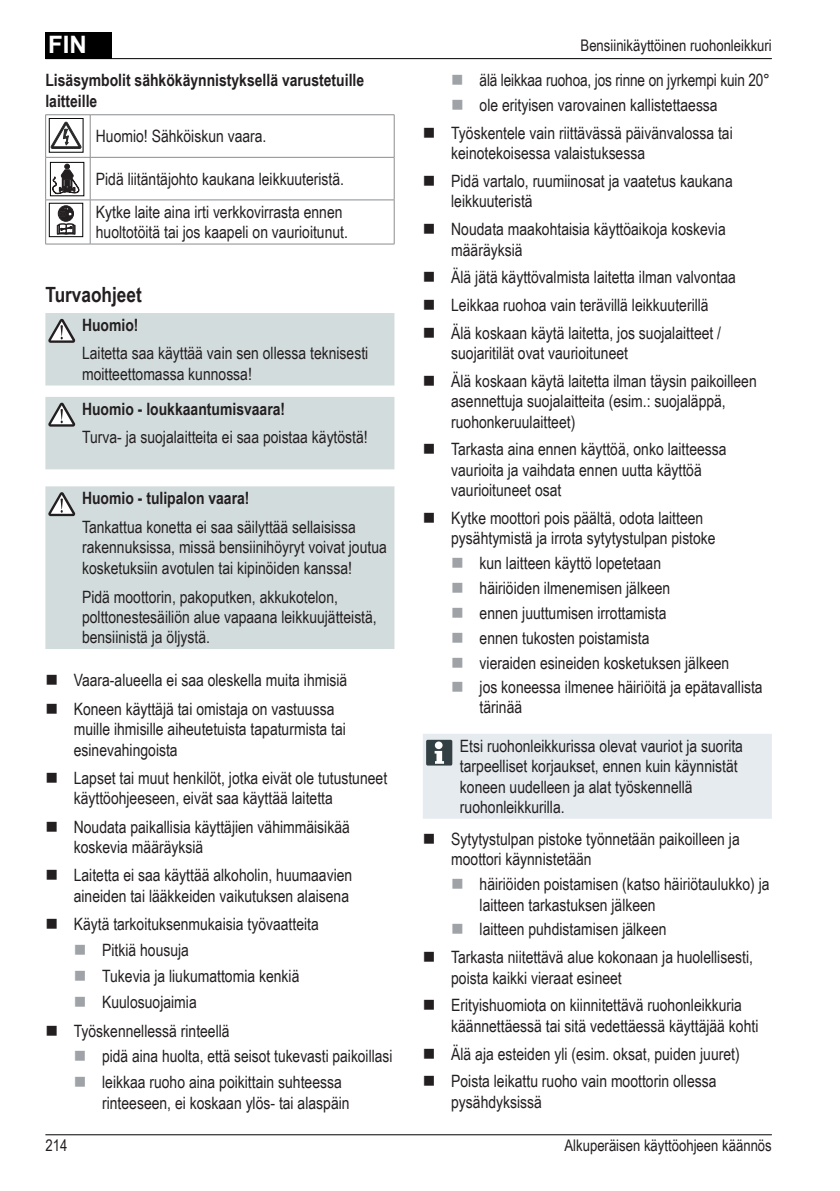
<style>
.page{position:relative;width:840px;height:1191px;background:#fff}
.page>*{position:absolute;margin:0;border:0;box-sizing:border-box;transform-origin:0 0}
.t1{font:700 24px "Arial";color:#fff}
.Überschrift_1_FIN{font:700 21px "Arial Narrow";color:#231f20}
.Hinweistext{font:17px/20.4px "Arial Narrow";color:#231f20}
.Tabellentext{font:17px/20.4px "Arial Narrow";color:#231f20}
.Hinweistext_Fett{font:700 17px "Arial Narrow";color:#231f20}
.Überschrift_3{font:700 17px/20.4px "Arial Narrow";color:#231f20}
.t2{font:16px "Arial Narrow";color:#231f20}
</style>
<div class="page">
<div style="left:45px;top:32px;width:67px;height:27px;background:#000"></div>
<hr style="left:45px;top:1134px;width:726px;height:1px;background:#000">
<hr style="left:45px;top:58px;width:726px;height:1px;background:#000">
<div style="left:45px;top:313px;width:349px;height:72px;background:#d3dcdd"></div>
<div style="left:45px;top:397px;width:349px;height:72px;background:#d3dcdd"></div>
<div style="left:45px;top:486px;width:349px;height:163px;background:#d3dcdd"></div>
<svg style="left:48px;top:492px;width:27px;height:24px"></svg>
<div style="left:423px;top:734px;width:348px;height:85px;background:#e6ebef"></div>
<hr style="left:45px;top:114px;width:45px;height:1px;background:#8a8c8f">
<hr style="left:45px;top:115px;width:1px;height:42px;background:#8a8c8f">
<hr style="left:90px;top:114px;width:304px;height:1px;background:#8a8c8f">
<hr style="left:90px;top:115px;width:1px;height:42px;background:#8a8c8f">
<hr style="left:393px;top:115px;width:1px;height:42px;background:#8a8c8f">
<hr style="left:45px;top:157px;width:45px;height:1px;background:#8a8c8f">
<hr style="left:45px;top:158px;width:1px;height:42px;background:#8a8c8f">
<hr style="left:90px;top:157px;width:304px;height:1px;background:#8a8c8f">
<hr style="left:90px;top:158px;width:1px;height:42px;background:#8a8c8f">
<hr style="left:393px;top:158px;width:1px;height:42px;background:#8a8c8f">
<hr style="left:45px;top:199px;width:45px;height:1px;background:#8a8c8f">
<hr style="left:45px;top:200px;width:1px;height:44px;background:#8a8c8f">
<hr style="left:90px;top:199px;width:304px;height:1px;background:#8a8c8f">
<hr style="left:90px;top:200px;width:1px;height:44px;background:#8a8c8f">
<hr style="left:393px;top:200px;width:1px;height:44px;background:#8a8c8f">
<hr style="left:45px;top:244px;width:45px;height:1px;background:#8a8c8f">
<hr style="left:90px;top:244px;width:304px;height:1px;background:#8a8c8f">
<div style="left:49px;top:118px;width:34px;height:35px;border:1px solid #010202"></div>
<svg style="left:51px;top:122px;width:30px;height:27px"></svg>
<div style="left:50px;top:162px;width:34px;height:34px;border:1px solid #010202"></div>
<svg style="left:52px;top:164px;width:27px;height:30px"></svg>
<div style="left:49px;top:203px;width:34px;height:34px;border:1px solid #010202"></div>
<svg style="left:57px;top:205px;width:18px;height:30px"></svg>
<h1 class="t1" style="left:48px;top:29px;width:40px">FIN</h1>
<p class="Überschrift_3" style="left:45px;top:69px;width:320px">Lisäsymbolit sähkökäynnistyksellä varustetuille laitteille</p>
<p class="Tabellentext" style="left:96px;top:125px;width:172px">Huomio! Sähköiskun vaara.</p>
<p class="Tabellentext" style="left:96px;top:168px;width:249px">Pidä liitäntäjohto kaukana leikkuuteristä.</p>
<p class="Tabellentext" style="left:96px;top:201px;width:253px">Kytke laite aina irti verkkovirrasta ennen huoltotöitä tai jos kaapeli on vaurioitunut.</p>
<p class="Überschrift_1_FIN" style="left:45px;top:278px;width:98px">Turvaohjeet</p>
<p class="Hinweistext_Fett" style="left:82px;top:312px;width:58px">Huomio!</p>
<p class="Hinweistext" style="left:82px;top:342px;width:287px">Laitetta saa käyttää vain sen ollessa teknisesti moitteettomassa kunnossa!</p>
<p class="Hinweistext_Fett" style="left:82px;top:396px;width:204px">Huomio - loukkaantumisvaara!</p>
<p class="Hinweistext" style="left:82px;top:426px;width:287px">Turva- ja suojalaitteita ei saa poistaa käytöstä!</p>
<p class="Hinweistext_Fett" style="left:82px;top:485px;width:169px">Huomio - tulipalon vaara!</p>
<p class="Hinweistext" style="left:82px;top:516px;width:306px">Tankattua konetta ei saa säilyttää sellaisissa rakennuksissa, missä bensiinihöyryt voivat joutua kosketuksiin avotulen tai kipinöiden kanssa!</p>
<p class="Hinweistext" style="left:82px;top:585px;width:296px">Pidä moottorin, pakoputken, akkukotelon, polttonestesäiliön alue vapaana leikkuujätteistä, bensiinistä ja öljystä.</p>
<p class="Hinweistext" style="left:74px;top:669px;width:275px">Vaara-alueella ei saa oleskella muita ihmisiä</p>
<p class="Hinweistext" style="left:74px;top:698px;width:273px">Koneen käyttäjä tai omistaja on vastuussa muille ihmisille aiheutetuista tapaturmista tai esinevahingoista</p>
<p class="Hinweistext" style="left:74px;top:767px;width:315px">Lapset tai muut henkilöt, jotka eivät ole tutustuneet käyttöohjeeseen, eivät saa käyttää laitetta</p>
<p class="Hinweistext" style="left:74px;top:816px;width:277px">Noudata paikallisia käyttäjien vähimmäisikää koskevia määräyksiä</p>
<p class="Hinweistext" style="left:74px;top:864px;width:280px">Laitetta ei saa käyttää alkoholin, huumaavien aineiden tai lääkkeiden vaikutuksen alaisena</p>
<p class="Hinweistext" style="left:74px;top:913px;width:246px">Käytä tarkoituksenmukaisia työvaatteita</p>
<p class="Hinweistext" style="left:102px;top:939px;width:88px">Pitkiä housuja</p>
<p class="Hinweistext" style="left:102px;top:965px;width:199px">Tukevia ja liukumattomia kenkiä</p>
<p class="Hinweistext" style="left:102px;top:991px;width:96px">Kuulosuojaimia</p>
<p class="Hinweistext" style="left:74px;top:1020px;width:157px">Työskennellessä rinteellä</p>
<p class="Hinweistext" style="left:102px;top:1045px;width:291px">pidä aina huolta, että seisot tukevasti paikoillasi</p>
<p class="Hinweistext" style="left:102px;top:1071px;width:249px">leikkaa ruoho aina poikittain suhteessa rinteeseen, ei koskaan ylös- tai alaspäin</p>
<p class="t2" style="left:580px;top:34px;width:193px">Bensiinikäyttöinen ruohonleikkuri</p>
<p class="Hinweistext" style="left:479px;top:69px;width:292px">älä leikkaa ruohoa, jos rinne on jyrkempi kuin 20°</p>
<p class="Hinweistext" style="left:479px;top:94px;width:239px">ole erityisen varovainen kallistettaessa</p>
<p class="Hinweistext" style="left:451px;top:122px;width:283px">Työskentele vain riittävässä päivänvalossa tai keinotekoisessa valaistuksessa</p>
<p class="Hinweistext" style="left:451px;top:170px;width:283px">Pidä vartalo, ruumiinosat ja vaatetus kaukana leikkuuteristä</p>
<p class="Hinweistext" style="left:451px;top:218px;width:276px">Noudata maakohtaisia käyttöaikoja koskevia määräyksiä</p>
<p class="Hinweistext" style="left:451px;top:266px;width:286px">Älä jätä käyttövalmista laitetta ilman valvontaa</p>
<p class="Hinweistext" style="left:451px;top:294px;width:259px">Leikkaa ruohoa vain terävillä leikkuuterillä</p>
<p class="Hinweistext" style="left:451px;top:322px;width:271px">Älä koskaan käytä laitetta, jos suojalaitteet / suojaritilät ovat vaurioituneet</p>
<p class="Hinweistext" style="left:451px;top:370px;width:307px">Älä koskaan käytä laitetta ilman täysin paikoilleen asennettuja suojalaitteita (esim.: suojaläppä, ruohonkeruulaitteet)</p>
<p class="Hinweistext" style="left:451px;top:438px;width:277px">Tarkasta aina ennen käyttöä, onko laitteessa vaurioita ja vaihdata ennen uutta käyttöä vaurioituneet osat</p>
<p class="Hinweistext" style="left:451px;top:507px;width:266px">Kytke moottori pois päältä, odota laitteen pysähtymistä ja irrota sytytystulpan pistoke</p>
<p class="Hinweistext" style="left:479px;top:552px;width:183px">kun laitteen käyttö lopetetaan</p>
<p class="Hinweistext" style="left:479px;top:577px;width:192px">häiriöiden ilmenemisen jälkeen</p>
<p class="Hinweistext" style="left:479px;top:602px;width:188px">ennen juuttumisen irrottamista</p>
<p class="Hinweistext" style="left:479px;top:627px;width:171px">ennen tukosten poistamista</p>
<p class="Hinweistext" style="left:479px;top:652px;width:251px">vieraiden esineiden kosketuksen jälkeen</p>
<p class="Hinweistext" style="left:479px;top:676px;width:284px">jos koneessa ilmenee häiriöitä ja epätavallista tärinää</p>
<p class="Hinweistext" style="left:459px;top:735px;width:284px">Etsi ruohonleikkurissa olevat vauriot ja suorita tarpeelliset korjaukset, ennen kuin käynnistät koneen uudelleen ja alat työskennellä ruohonleikkurilla.</p>
<p class="Hinweistext" style="left:451px;top:828px;width:290px">Sytytystulpan pistoke työnnetään paikoilleen ja moottori käynnistetään</p>
<p class="Hinweistext" style="left:479px;top:873px;width:291px">häiriöiden poistamisen (katso häiriötaulukko) ja laitteen tarkastuksen jälkeen</p>
<p class="Hinweistext" style="left:479px;top:918px;width:188px">laitteen puhdistamisen jälkeen</p>
<p class="Hinweistext" style="left:451px;top:946px;width:303px">Tarkasta niitettävä alue kokonaan ja huolellisesti, poista kaikki vieraat esineet</p>
<p class="Hinweistext" style="left:451px;top:994px;width:308px">Erityishuomiota on kiinnitettävä ruohonleikkuria käännettäessä tai sitä vedettäessä käyttäjää kohti</p>
<p class="Hinweistext" style="left:451px;top:1042px;width:290px">Älä aja esteiden yli (esim. oksat, puiden juuret)</p>
<p class="Hinweistext" style="left:451px;top:1070px;width:266px">Poista leikattu ruoho vain moottorin ollessa pysähdyksissä</p>
<p class="t2" style="left:45px;top:1133px;width:23px">214</p>
<p class="t2" style="left:564px;top:1133px;width:209px">Alkuperäisen käyttöohjeen käännös</p>
</div>
